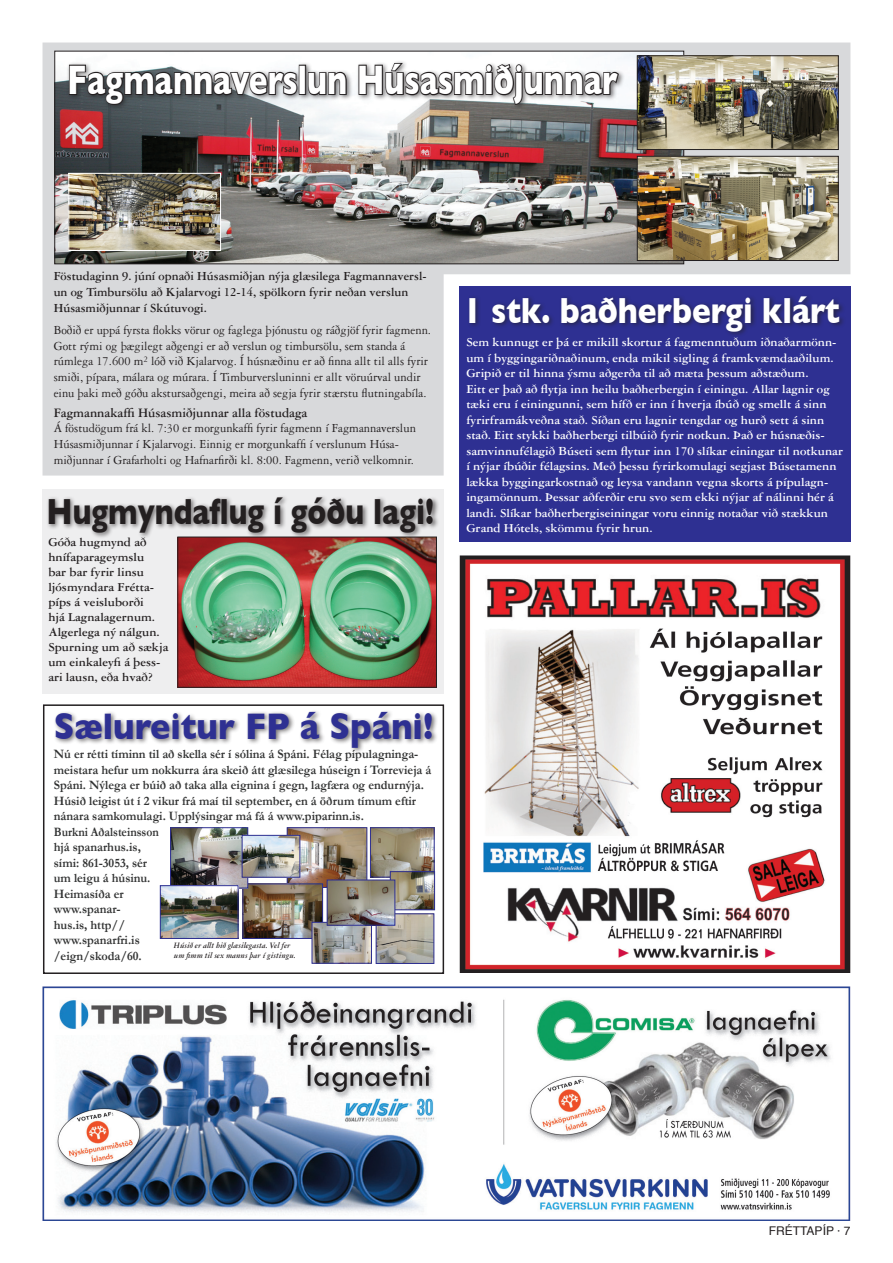
<style>
.page{position:relative;width:893px;height:1263px;background:#fff}
.page>*{position:absolute;margin:0;border:0;box-sizing:border-box;transform-origin:0 0}
.t1{font:700 42px "Gill Sans";color:#fff;scale:.75 1}
.t2{font:700 37.65px "Gill Sans";color:#2e3092;scale:.9 1}
.t3{font:700 37.05px "Gill Sans";color:#231f20;scale:.8 1}
.t4{font:700 37.05px "Gill Sans";color:#fff;scale:.85 1}
.t5{font:700 13.8px "Garamond 3 LT Std";color:#231f20;scale:.95 1}
.t6{font:13.2px/15.8px "Garamond 3 LT Std";color:#231f20;scale:.95 1}
.t7{font:700 13.2px/15.8px "Garamond 3 LT Std";color:#231f20;scale:.95 1}
.t8{font:700 12.9px/15.5px "Garamond 3 LT Std";color:#fff}
.t9{font:700 12.9px/15.5px "Garamond";color:#313232;scale:.95 1}
.t10{font:700 12.9px/15px "Garamond 3 LT Std";color:#231f20}
.t11{font:12px "Helvetica";color:#231f20}
.t12{font:italic 700 8.85px/10.6px "Garamond 3 LT Std";color:#231f20;scale:.9 1}
</style>
<div class="page">
<div style="left:459px;top:286px;width:391px;height:255px;background:#2e3092"></div>
<div style="left:43px;top:704px;width:401px;height:270px;border:2px solid #231f20"></div>
<div style="left:53px;top:709px;width:385px;height:45px;background:#231f20;opacity:.6"></div>
<img style="left:289px;top:829px;width:76px;height:57px">
<div style="left:287px;top:827px;width:80px;height:61px;border:1px solid #2e3092"></div>
<img style="left:378px;top:915px;width:54px;height:47px">
<div style="left:376px;top:913px;width:58px;height:51px;border:1px solid #2e3092"></div>
<img style="left:244px;top:885px;width:77px;height:52px">
<div style="left:242px;top:883px;width:81px;height:56px;border:1px solid #2e3092"></div>
<img style="left:372px;top:829px;width:61px;height:46px">
<div style="left:370px;top:827px;width:65px;height:50px;border:1px solid #2e3092"></div>
<img style="left:392px;top:873px;width:41px;height:35px">
<div style="left:390px;top:871px;width:45px;height:39px;border:1px solid #2e3092"></div>
<img style="left:314px;top:924px;width:56px;height:38px">
<div style="left:312px;top:922px;width:60px;height:42px;border:1px solid #2e3092"></div>
<img style="left:329px;top:881px;width:64px;height:43px">
<div style="left:327px;top:879px;width:68px;height:47px;border:1px solid #2e3092"></div>
<img style="left:172px;top:829px;width:74px;height:57px">
<div style="left:170px;top:827px;width:78px;height:61px;border:1px solid #2e3092"></div>
<img style="left:162px;top:887px;width:74px;height:50px">
<div style="left:160px;top:885px;width:78px;height:54px;border:1px solid #2e3092"></div>
<img style="left:459px;top:555px;width:391px;height:417px">
<img style="left:244px;top:837px;width:54px;height:39px">
<div style="left:242px;top:835px;width:58px;height:43px;border:1px solid #2e3092"></div>
<img style="left:43px;top:986px;width:807px;height:234px">
<div style="left:43px;top:489px;width:401px;height:205px;background:#eeeeef"></div>
<div style="left:46px;top:495px;width:393px;height:44px;background:#231f20;opacity:.6"></div>
<img style="left:179px;top:539px;width:256px;height:147px">
<div style="left:177px;top:537px;width:260px;height:151px;border:1px solid #231f20"></div>
<svg style="left:43px;top:43px;width:807px;height:433px;fill:#d8d9db"></svg>
<img style="left:56px;top:53px;width:626px;height:209px">
<div style="left:54px;top:51px;width:630px;height:213px;border:1px solid #231f20"></div>
<img style="left:70px;top:175px;width:149px;height:74px">
<div style="left:68px;top:173px;width:153px;height:78px;border:1px solid #fff"></div>
<img style="left:639px;top:57px;width:198px;height:91px">
<div style="left:637px;top:55px;width:202px;height:95px;border:1px solid #231f20"></div>
<img style="left:639px;top:158px;width:198px;height:101px">
<div style="left:637px;top:156px;width:202px;height:105px;border:1px solid #231f20"></div>
<div style="left:67px;top:60px;width:558px;height:51px;background:#231f20;opacity:.6"></div>
<svg style="left:68px;top:64px;width:230px;height:42px"></svg>
<div style="left:299px;top:65px;width:7px;height:30px;border:2px solid #231f20"></div>
<svg style="left:307px;top:71px;width:41px;height:25px"></svg>
<svg style="left:358px;top:62px;width:262px;height:44px"></svg>
<h1 class="t1" style="left:67px;top:55px;width:736px">Fagmannaverslun Húsasmiðjunnar</h1>
<p class="t7" style="left:54px;top:269px;width:394px">Föstudaginn 9. júní opnaði Húsasmiðjan nýja glæsilega Fagmannaversl&shy;un og Timbursölu að Kjalarvogi 12-14, spölkorn fyrir neðan verslun<br>Húsasmiðjunnar í Skútuvogi.</p>
<p class="t6" style="left:54px;top:322px;width:399px">Boðið er uppá fyrsta flokks vörur og faglega þjónustu og ráðgjöf fyrir fagmenn.<br>Gott rými og þægilegt aðgengi er að verslun og timbursölu, sem standa á rúmlega 17.600 m<sup>2</sup> lóð við Kjalarvog. Í húsnæðinu er að finna allt til alls fyrir smiði, pípara, málara og múrara. Í Timburversluninni er allt vöruúrval undir einu þaki með góðu akstursaðgengi, meira að segja fyrir stærstu flutningabíla.</p>
<p class="t5" style="left:54px;top:405px;width:269px">Fagmannakaffi Húsasmiðjunnar alla föstudaga</p>
<p class="t6" style="left:54px;top:420px;width:383px">Á föstudögum frá kl. 7:30 er morgunkaffi fyrir fagmenn í Fagmannaverslun<br>Húsasmiðjunnar í Kjalarvogi. Einnig er morgunkaffi í verslunum Húsa&shy;miðjunnar í Grafarholti og Hafnarfirði kl. 8:00. Fagmenn, verið velkomnir.</p>
<h3 class="t3" style="left:47px;top:490px;width:486px">Hugmyndaflug í góðu lagi!</h3>
<p class="t10" style="left:48px;top:535px;width:122px">Góða hugmynd að hnífaparageymslu<br>bar bar fyrir linsu ljósmyndara Frétta&shy;píps á veisluborði<br>hjá Lagnalagernum.<br>Algerlega ný nálgun.<br>Spurning um að sækja um einkaleyfi á þess&shy;ari lausn, eða hvað?</p>
<h2 class="t2" style="left:54px;top:704px;width:423px">Sælureitur FP á Spáni!</h2>
<p class="t9" style="left:54px;top:746px;width:399px">Nú er rétti tíminn til að skella sér í sólina á Spáni. Félag pípulagninga&shy;meistara hefur um nokkurra ára skeið átt glæsilega húseign í Torrevieja á Spáni. Nýlega er búið að taka alla eignina í gegn, lagfæra og endurnýja.<br>Húsið leigist út í 2 vikur frá maí til september, en á öðrum tímum eftir nánara samkomulagi. Upplýsingar má fá á www.piparinn.is.<br>Burkni Aðalsteinsson<br>hjá spanarhus.is,<br>sími: 861-3053, sér<br>um leigu á húsinu.<br>Heimasíða er<br>www.spanar-<br>hus.is, http//<br>www.spanarfri.is<br>/eign/skoda/60.</p>
<p class="t12" style="left:174px;top:940px;width:137px">Húsið er allt hið glæsilegasta. Vel fer um fimm til sex manns þar í gistingu.</p>
<h3 class="t4" style="left:463px;top:288px;width:445px">1 stk. baðherbergi klárt</h3>
<p class="t8" style="left:466px;top:335px;width:378px">Sem kunnugt er þá er mikill skortur á fagmenntuðum iðnaðarmönn&shy;um í byggingariðnaðinum, enda mikil sigling á framkvæmdaaðilum.<br>Gripið er til hinna ýsmu aðgerða til að mæta þessum aðstæðum.<br>Eitt er það að flytja inn heilu baðherbergin í einingu. Allar lagnir og tæki eru í einingunni, sem hífð er inn í hverja íbúð og smellt á sinn fyrirframákveðna stað. Síðan eru lagnir tengdar og hurð sett á sinn stað. Eitt stykki baðherbergi tilbúið fyrir notkun. Það er húsnæðis&shy;samvinnufélagið Búseti sem flytur inn 170 slíkar einingar til notkunar í nýjar íbúðir félagsins. Með þessu fyrirkomulagi segjast Búsetamenn lækka byggingarkostnað og leysa vandann vegna skorts á pípulagn&shy;ingamönnum. Þessar aðferðir eru svo sem ekki nýjar af nálinni hér á landi. Slíkar baðherbergiseiningar voru einnig notaðar við stækkun</p>
<p class="t8" style="left:466px;top:520px;width:188px">Grand Hótels, skömmu fyrir hrun.</p>
<p class="t11" style="left:769px;top:1222px;width:83px">FRÉTTAPÍP · 7</p>
</div>
